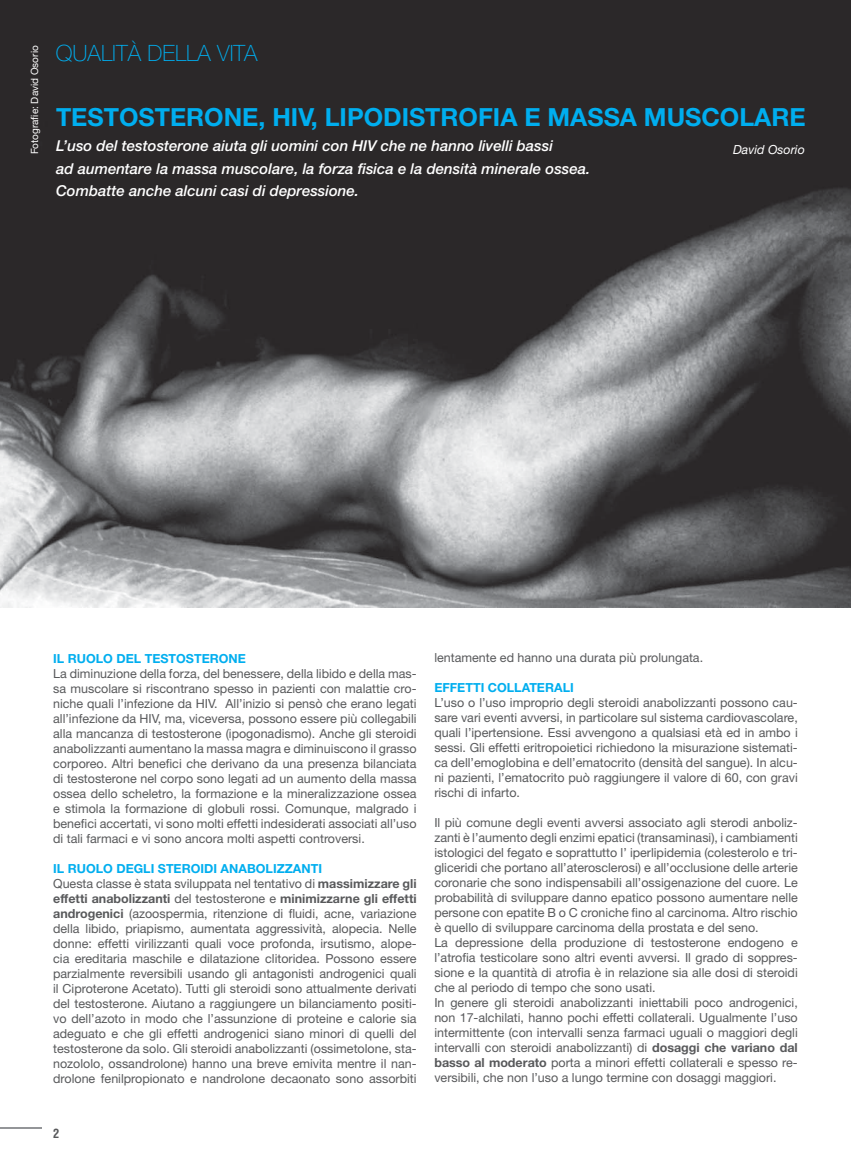
<style>
.page{position:relative;width:851px;height:1170px;background:#fff}
.page>*{position:absolute;margin:0;border:0;box-sizing:border-box;transform-origin:0 0}
.t1{font:700 25px "Helvetica Neue";color:#00aeef}
.t2{font:100 22.5px "Helvetica Neue";color:#00aeef}
.t3{font:italic 500 15px/22.5px "Helvetica Neue";color:#fff}
.t4{font:12.5px/15px "Helvetica Neue";color:#58595b;text-align:justify}
.t5{font:700 12.5px "Helvetica Neue";color:#00aeef}
.t6{font:italic 12.5px "Helvetica Neue";color:#fff}
.t7{font:700 condensed 12.5px "Helvetica";color:#58595b}
.t8{font:10px "Helvetica Neue";color:#fff}
.s1{font-weight:700;color:#00aeef}
.s2{font-weight:700}
</style>
<div class="page">
<hr style="left:0;top:1127px;width:42px;height:1px;background:#939598">
<img style="left:0;top:0;width:850px;height:607px">
<p class="t8" style="left:31px;top:154px;width:110px;rotate:-90deg">Fotografie: David Osorio</p>
<h2 class="t2" style="left:56px;top:45px;width:203px">QUALITÀ DELLA VITA</h2>
<h1 class="t1" style="left:56px;top:108px;width:751px">TESTOSTERONE, HIV, LIPODISTROFIA E MASSA MUSCOLARE</h1>
<p class="t3" style="left:56px;top:136px;width:498px">L’uso del testosterone aiuta gli uomini con HIV che ne hanno livelli bassi</p>
<p class="t6" style="left:733px;top:145px;width:73px">David Osorio</p>
<p class="t3" style="left:56px;top:159px;width:535px">ad aumentare la massa muscolare, la forza fisica e la densità minerale ossea.<br>Combatte anche alcuni casi di depressione.</p>
<p class="t5" style="left:53px;top:653px;width:194px">IL RUOLO DEL TESTOSTERONE</p>
<p class="t4" style="left:53px;top:667px;width:365px">La diminuzione della forza, del benessere, della libido e della mas&shy;sa muscolare si riscontrano spesso in pazienti con malattie cro&shy;niche quali l’infezione da HIV. All’inizio si pensò che erano legati all’infezione da HIV, ma, viceversa, possono essere più collegabili alla mancanza di testosterone (ipogonadismo). Anche gli steroidi anabolizzanti aumentano la massa magra e diminuiscono il grasso corporeo. Altri benefici che derivano da una presenza bilanciata di testosterone nel corpo sono legati ad un aumento della massa ossea dello scheletro, la formazione e la mineralizzazione ossea e stimola la formazione di globuli rossi. Comunque, malgrado i benefici accertati, vi sono molti effetti indesiderati associati all’uso di tali farmaci e vi sono ancora molti aspetti controversi.</p>
<p class="t4" style="left:53px;top:862px;width:365px;text-align:left"><span class="s1">IL RUOLO DEGLI STEROIDI ANABOLIZZANTI<br></span>Questa classe è stata sviluppata nel tentativo di <span class="s2">massimizzare gli effetti anabolizzanti</span> del testosterone e <span class="s2">minimizzarne gli effetti androgenici</span> (azoospermia, ritenzione di fluidi, acne, variazione della libido, priapismo, aumentata aggressività, alopecia. Nelle donne: effetti virilizzanti quali voce profonda, irsutismo, alope&shy;cia ereditaria maschile e dilatazione clitoridea. Possono essere parzialmente reversibili usando gli antagonisti androgenici quali il Ciproterone Acetato). Tutti gli steroidi sono attualmente derivati del testosterone. Aiutano a raggiungere un bilanciamento positi&shy;vo dell’azoto in modo che l’assunzione di proteine e calorie sia adeguato e che gli effetti androgenici siano minori di quelli del testosterone da solo. Gli steroidi anabolizzanti (ossimetolone, sta&shy;nozololo, ossandrolone) hanno una breve emivita mentre il nan&shy;drolone fenilpropionato e nandrolone decaonato sono assorbiti</p>
<p class="t7" style="left:53px;top:1128px;width:8px">2</p>
<p class="t4" style="left:434px;top:651px;width:270px">lentamente ed hanno una durata più prolungata.</p>
<p class="t5" style="left:434px;top:683px;width:141px">EFFETTI COLLATERALI</p>
<p class="t4" style="left:434px;top:696px;width:365px">L’uso o l’uso improprio degli steroidi anabolizzanti possono cau&shy;sare vari eventi avversi, in particolare sul sistema cardiovascolare, quali l’ipertensione. Essi avvengono a qualsiasi età ed in ambo i sessi. Gli effetti eritropoietici richiedono la misurazione sistemati&shy;ca dell’emoglobina e dell’ematocrito (densità del sangue). In alcu&shy;ni pazienti, l’ematocrito può raggiungere il valore di 60, con gravi rischi di infarto.</p>
<p class="t4" style="left:434px;top:816px;width:365px;text-align:left">Il più comune degli eventi avversi associato agli sterodi anboliz&shy;zanti è l’aumento degli enzimi epatici (transaminasi), i cambiamenti istologici del fegato e soprattutto l’ iperlipidemia (colesterolo e tri&shy;gliceridi che portano all’aterosclerosi) e all’occlusione delle arterie coronarie che sono indispensabili all’ossigenazione del cuore. Le probabilità di sviluppare danno epatico possono aumentare nelle persone con epatite B o C croniche fino al carcinoma. Altro rischio è quello di sviluppare carcinoma della prostata e del seno.<br>La depressione della produzione di testosterone endogeno e l’atrofia testicolare sono altri eventi avversi. Il grado di soppres&shy;sione e la quantità di atrofia è in relazione sia alle dosi di steroidi che al periodo di tempo che sono usati.<br>In genere gli steroidi anabolizzanti iniettabili poco androgenici, non 17-alchilati, hanno pochi effetti collaterali. Ugualmente l’uso intermittente (con intervalli senza farmaci uguali o maggiori degli intervalli con steroidi anabolizzanti) di <span class="s2">dosaggi che variano dal basso al moderato</span> porta a minori effetti collaterali e spesso re&shy;versibili, che non l’uso a lungo termine con dosaggi maggiori.</p>
</div>
